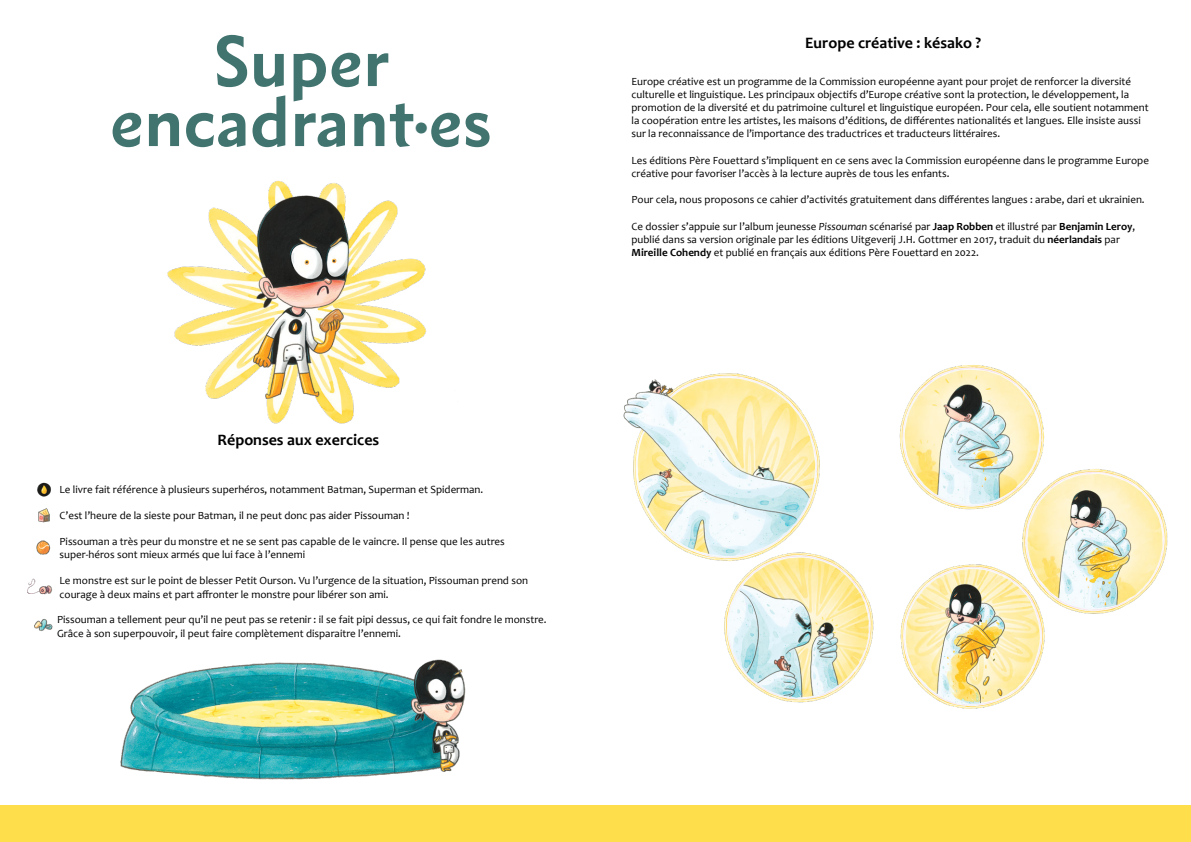
<style>
.page{position:relative;width:1191px;height:842px;background:#fff}
.page>*{position:absolute;margin:0;border:0;box-sizing:border-box;transform-origin:0 0}
.dedicatòria{font:700 65px/60px "Metro Nova Pro";color:#41736f;text-align:center}
.t1{font:700 16px "Candara";color:#000}
.t2{font:11px/13.2px "Candara";color:#000}
.s1{font-size:45px}
.s2{font-style:italic}
.s3{font-weight:700}
</style>
<div class="page">
<img style="left:623px;top:365px;width:545px;height:344px">
<img style="left:37px;top:482px;width:14px;height:15px">
<img style="left:38px;top:508px;width:12px;height:14px">
<img style="left:36px;top:541px;width:15px;height:14px">
<img style="left:27px;top:578px;width:26px;height:17px">
<img style="left:34px;top:619px;width:432px;height:161px">
<img style="left:167px;top:181px;width:260px;height:243px">
<div style="left:0;top:806px;width:1191px;height:36px;background:#ffde4c"></div>
<p class="dedicatòria" style="left:110px;top:31px;width:383px">Super encadrant<span class="s1">•</span>es</p>
<p class="t1" style="left:218px;top:429px;width:163px">Réponses aux exercices</p>
<p class="t2" style="left:60px;top:483px;width:425px">Le livre fait référence à plusieurs superhéros, notamment Batman, Superman et Spiderman.</p>
<p class="t2" style="left:60px;top:509px;width:351px">C’est l’heure de la sieste pour Batman, il ne peut donc pas aider Pissouman !</p>
<p class="t2" style="left:60px;top:535px;width:447px">Pissouman a très peur du monstre et ne se sent pas capable de le vaincre. Il pense que les autres super-héros sont mieux armés que lui face à l’ennemi</p>
<p class="t2" style="left:60px;top:574px;width:470px">Le monstre est sur le point de blesser Petit Ourson. Vu l’urgence de la situation, Pissouman prend son courage à deux mains et part affronter le monstre pour libérer son ami.</p>
<p class="t2" style="left:57px;top:613px;width:491px">Pissouman a tellement peur qu’il ne peut pas se retenir : il se fait pipi dessus, ce qui fait fondre le monstre.<br>Grâce à son superpouvoir, il peut faire complètement disparaitre l’ennemi.</p>
<p class="t1" style="left:805px;top:32px;width:178px">Europe créative : késako ?</p>
<p class="t2" style="left:631px;top:74px;width:519px">Europe créative est un programme de la Commission européenne ayant pour projet de renforcer la diversité culturelle et linguistique. Les principaux objectifs d’Europe créative sont la protection, le développement, la promotion de la diversité et du patrimoine culturel et linguistique européen. Pour cela, elle soutient notamment la coopération entre les artistes, les maisons d’éditions, de différentes nationalités et langues. Elle insiste aussi sur la reconnaissance de l’importance des traductrices et traducteurs littéraires.</p>
<p class="t2" style="left:631px;top:153px;width:519px">Les éditions Père Fouettard s’impliquent en ce sens avec la Commission européenne dans le programme Europe créative pour favoriser l’accès à la lecture auprès de tous les enfants.</p>
<p class="t2" style="left:631px;top:193px;width:515px">Pour cela, nous proposons ce cahier d’activités gratuitement dans différentes langues : arabe, dari et ukrainien.</p>
<p class="t2" style="left:631px;top:219px;width:505px">Ce dossier s’appuie sur l’album jeunesse <span class="s2">Pissouman</span> scénarisé par <span class="s3">Jaap Robben</span> et illustré par <span class="s3">Benjamin Leroy</span>, publié dans sa version originale par les éditions Uitgeverij J.H. Gottmer en 2017, traduit du <span class="s3">néerlandais</span> par<br><span class="s3">Mireille Cohendy</span> et publié en français aux éditions Père Fouettard en 2022.</p>
</div>
